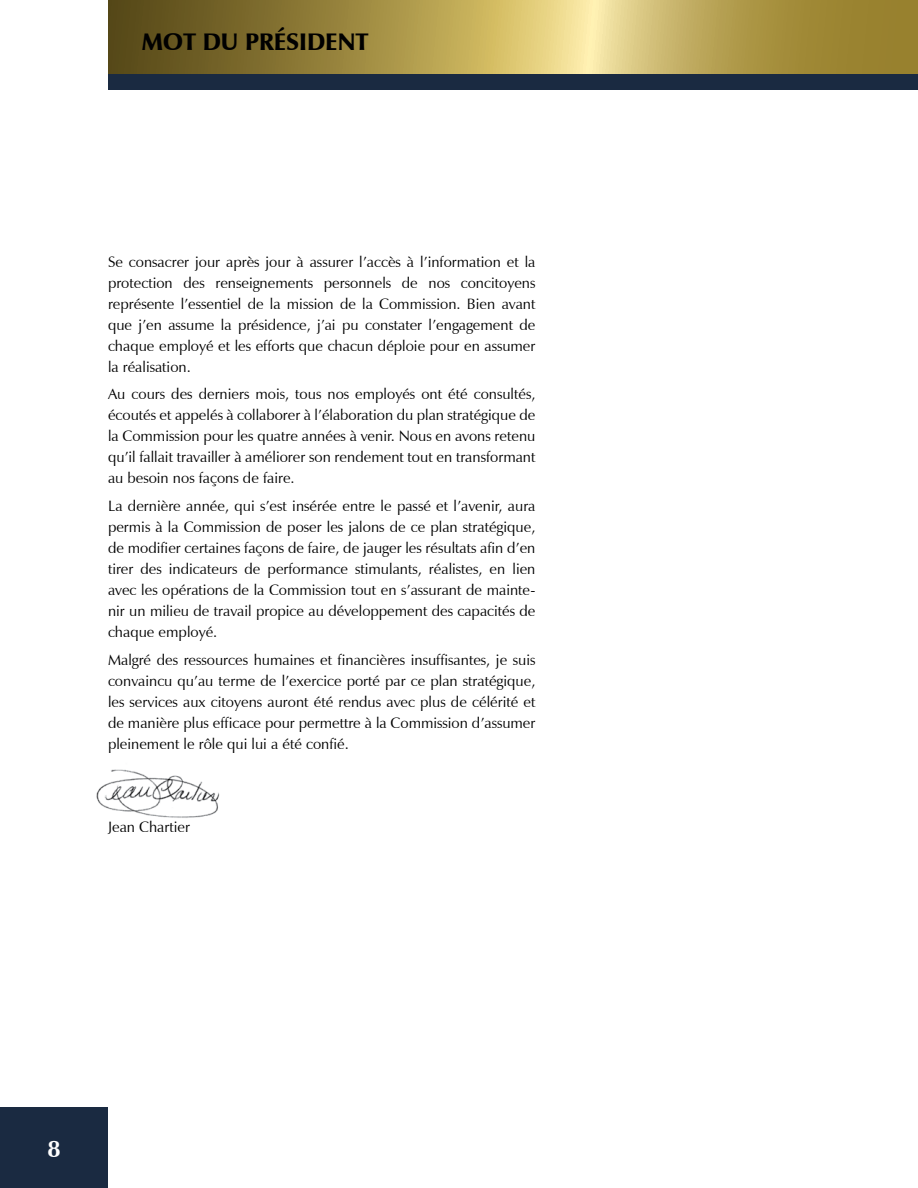
<style>
.page{position:relative;width:918px;height:1188px;background:#fff}
.page>*{position:absolute;margin:0;border:0;box-sizing:border-box;transform-origin:0 0}
.t1{font:900 24px "Zapf Humanist 601 BT";color:#000}
.t2{font:700 24px "Zapf Humanist 601 BT";color:#fff}
.t3{font:15px/21px "Zapf Humanist 601 BT";color:#000;text-align:justify}
</style>
<div class="page">
<div style="left:0;top:1107px;width:108px;height:81px;background:#1a2a41"></div>
<img style="left:96px;top:769px;width:124px;height:49px">
<svg style="left:108px;top:0;width:810px;height:75px;background:#a6934b"></svg>
<div style="left:108px;top:75px;width:810px;height:15px;background:#1a2a41"></div>
<h1 class="t1" style="left:142px;top:27px;width:228px">MOT DU PRÉSIDENT</h1>
<p class="t3" style="left:108px;top:251px;width:429px">Se consacrer jour après jour à assurer l’accès à l’information et la protection des renseignements personnels de nos concitoyens représente l’essentiel de la mission de la Commission. Bien avant que j’en assume la présidence, j’ai pu constater l’engagement de chaque employé et les efforts que chacun déploie pour en assumer la réalisation.</p>
<p class="t3" style="left:108px;top:384px;width:429px">Au cours des derniers mois, tous nos employés ont été consultés, écoutés et appelés à collaborer à l’élaboration du plan stratégique de la Commission pour les quatre années à venir. Nous en avons retenu qu’il fallait travailler à améliorer son rendement tout en transformant au besoin nos façons de faire.</p>
<p class="t3" style="left:108px;top:495px;width:429px">La dernière année, qui s’est insérée entre le passé et l’avenir, aura permis à la Commission de poser les jalons de ce plan stratégique, de modifier certaines façons de faire, de jauger les résultats afin d’en tirer des indicateurs de performance stimulants, réalistes, en lien avec les opérations de la Commission tout en s’assurant de mainte&shy;nir un milieu de travail propice au développement des capacités de chaque employé.</p>
<p class="t3" style="left:108px;top:649px;width:429px">Malgré des ressources humaines et financières insuffisantes, je suis convaincu qu’au terme de l’exercice porté par ce plan stratégique, les services aux citoyens auront été rendus avec plus de célérité et de manière plus efficace pour permettre à la Commission d’assumer pleinement le rôle qui lui a été confié.</p>
<p class="t3" style="left:108px;top:816px;width:83px">Jean Chartier</p>
<h1 class="t2" style="left:47px;top:1134px;width:15px">8</h1>
</div>
